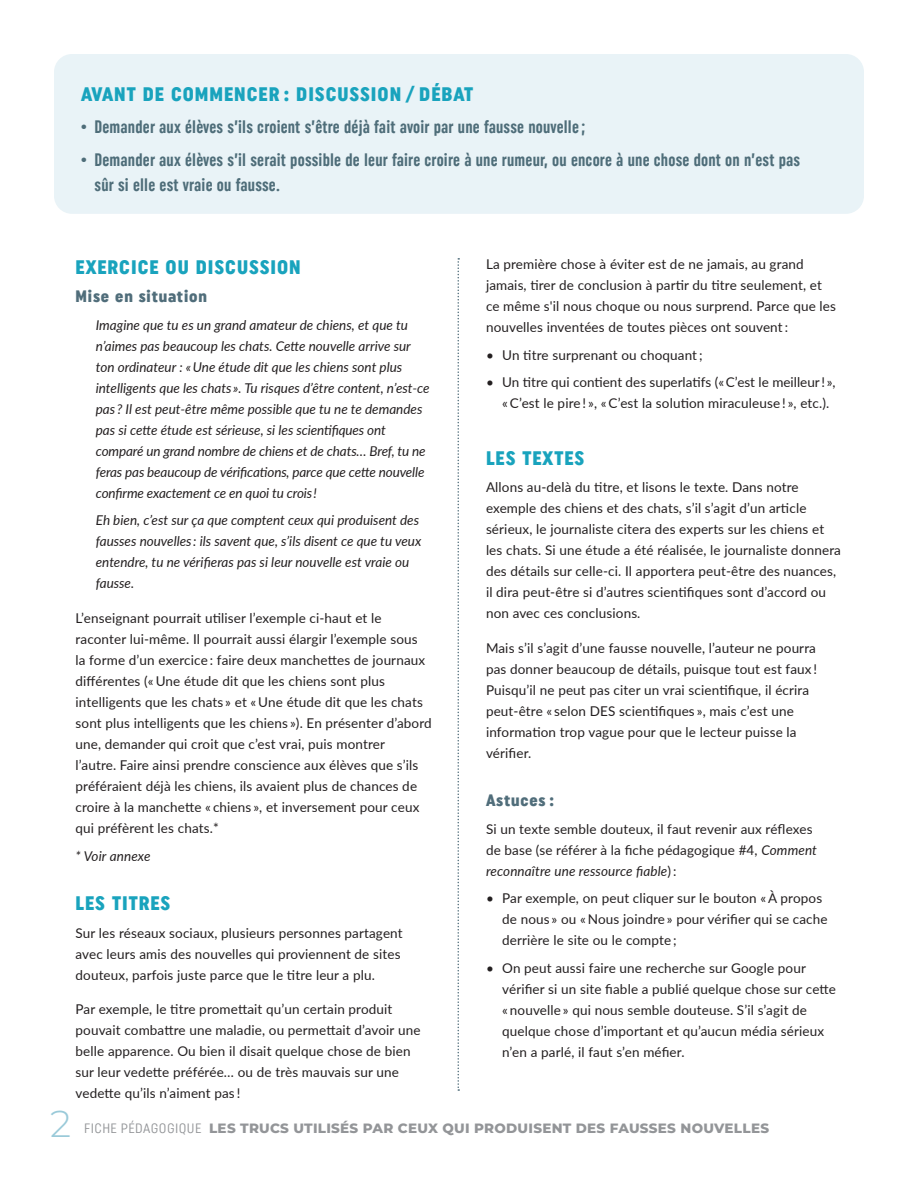
<style>
.page{position:relative;width:918px;height:1188px;background:#fff}
.page>*{position:absolute;margin:0;border:0;box-sizing:border-box;transform-origin:0 0}
.t1{font:300 37.5px "Montserrat";color:#9acad9}
.Titre_3{font:19.5px "Uniform Condensed 3";letter-spacing:.05em;color:#19a3bd}
.t2{font:18px/25.5px "Uniform Extra Condensed 3";letter-spacing:.01em;color:#4e6d79}
.Sous-titre_gris{font:16.5px "Uniform Condensed 3";letter-spacing:.05em;color:#506d7a}
.Texte-courant___SB{font:13.5px/21px "Lato";letter-spacing:.01em;color:#231f20}
.Texte_courant___sans{font:13.5px/21px "Lato";letter-spacing:.01em;color:#231f20}
.Texte_courant___sans-2{font:italic 13.5px/21px "Lato";color:#231f20}
.Texte_courant___List{font:13.5px/21px "Lato";letter-spacing:.01em;color:#231f20}
.t3{font:800 13.5px "Montserrat";letter-spacing:.02em;color:#939598}
.Texte-courant___SB-2{font:italic 13.5px "Lato";letter-spacing:.01em;color:#231f20}
.s1{font-style:italic}
.s2{font-family:"Uniform Condensed 6";font-weight:400}
</style>
<div class="page">
<div style="left:54px;top:54px;width:810px;height:160px;background:#e9f3f7;border-radius:18px"></div>
<svg style="left:458px;top:258px;width:1px;height:833px"></svg>
<p class="Titre_3" style="left:81px;top:83px;width:394px">AVANT DE COMMENCER : DISCUSSION / DÉBAT</p>
<p class="t2" style="left:81px;top:114px;width:506px">• Demander aux élèves s’ils croient s’être déjà fait avoir par une fausse nouvelle;</p>
<p class="t2" style="left:94px;top:147px;width:707px;text-indent:-14px">• Demander aux élèves s’il serait possible de leur faire croire à une rumeur, ou encore à une chose dont on n’est pas sûr si elle est vraie ou fausse.</p>
<p class="Titre_3" style="left:76px;top:256px;width:227px">EXERCICE OU DISCUSSION</p>
<p class="Sous-titre_gris" style="left:76px;top:286px;width:133px">Mise en situation</p>
<p class="Texte_courant___sans-2" style="left:96px;top:314px;width:335px">Imagine que tu es un grand amateur de chiens, et que tu n’aimes pas beaucoup les chats. Cette nouvelle arrive sur ton ordinateur : « Une étude dit que les chiens sont plus intelligents que les chats ». Tu risques d’être content, n’est-ce pas ? Il est peut-être même possible que tu ne te demandes pas si cette étude est sérieuse, si les scientifiques ont comparé un grand nombre de chiens et de chats… Bref, tu ne feras pas beaucoup de vérifications, parce que cette nouvelle confirme exactement ce en quoi tu crois !</p>
<p class="Texte_courant___sans-2" style="left:96px;top:509px;width:327px">Eh bien, c’est sur ça que comptent ceux qui produisent des fausses nouvelles : ils savent que, s’ils disent ce que tu veux entendre, tu ne vérifieras pas si leur nouvelle est vraie ou fausse.</p>
<p class="Texte-courant___SB" style="left:76px;top:607px;width:358px">L’enseignant pourrait utiliser l’exemple ci-haut et le raconter lui-même. Il pourrait aussi élargir l’exemple sous<br>la forme d’un exercice : faire deux manchettes de journaux différentes (« Une étude dit que les chiens sont plus intelligents que les chats » et « Une étude dit que les chats sont plus intelligents que les chiens »). En présenter d’abord une, demander qui croit que c’est vrai, puis montrer<br>l’autre. Faire ainsi prendre conscience aux élèves que s’ils préféraient déjà les chiens, ils avaient plus de chances de croire à la manchette « chiens », et inversement pour ceux qui préfèrent les chats.*</p>
<p class="Texte-courant___SB-2" style="left:76px;top:846px;width:76px">* Voir annexe</p>
<p class="Titre_3" style="left:76px;top:892px;width:96px">LES TITRES</p>
<p class="Texte_courant___sans" style="left:76px;top:922px;width:329px">Sur les réseaux sociaux, plusieurs personnes partagent avec leurs amis des nouvelles qui proviennent de sites douteux, parfois juste parce que le titre leur a plu.</p>
<p class="Texte-courant___SB" style="left:76px;top:998px;width:346px">Par exemple, le titre promettait qu’un certain produit pouvait combattre une maladie, ou permettait d’avoir une belle apparence. Ou bien il disait quelque chose de bien sur leur vedette préférée… ou de très mauvais sur une vedette qu’ils n’aiment pas !</p>
<p class="Texte-courant___SB" style="left:486px;top:253px;width:351px">La première chose à éviter est de ne jamais, au grand jamais, tirer de conclusion à partir du titre seulement, et ce même s'il nous choque ou nous surprend. Parce que les nouvelles inventées de toutes pièces ont souvent :</p>
<p class="Texte_courant___List" style="left:486px;top:344px;width:218px">• Un titre surprenant ou choquant ;</p>
<p class="Texte_courant___List" style="left:502px;top:372px;width:335px;text-indent:-16px">• Un titre qui contient des superlatifs (« C’est le meilleur ! », « C’est le pire ! », « C’est la solution miraculeuse ! », etc.).</p>
<p class="Titre_3" style="left:486px;top:446px;width:100px">LES TEXTES</p>
<p class="Texte_courant___sans" style="left:486px;top:477px;width:357px">Allons au-delà du titre, et lisons le texte. Dans notre exemple des chiens et des chats, s’il s’agit d’un article sérieux, le journaliste citera des experts sur les chiens et les chats. Si une étude a été réalisée, le journaliste donnera des détails sur celle-ci. Il apportera peut-être des nuances, il dira peut-être si d’autres scientifiques sont d’accord ou non avec ces conclusions.</p>
<p class="Texte-courant___SB" style="left:486px;top:637px;width:333px">Mais s’il s’agit d’une fausse nouvelle, l’auteur ne pourra pas donner beaucoup de détails, puisque tout est faux !<br>Puisqu’il ne peut pas citer un vrai scientifique, il écrira peut-être « selon DES scientifiques », mais c’est une information trop vague pour que le lecteur puisse la vérifier.</p>
<p class="Sous-titre_gris" style="left:486px;top:790px;width:70px">Astuces :</p>
<p class="Texte_courant___sans" style="left:486px;top:818px;width:333px">Si un texte semble douteux, il faut revenir aux réflexes de base (se référer à la fiche pédagogique #4, <span class="s1">Comment reconnaître une ressource fiable</span>) :</p>
<p class="Texte_courant___List" style="left:502px;top:888px;width:327px;text-indent:-16px">• Par exemple, on peut cliquer sur le bouton « À propos de nous » ou « Nous joindre » pour vérifier qui se cache derrière le site ou le compte ;</p>
<p class="Texte_courant___List" style="left:502px;top:957px;width:335px;text-indent:-16px">• On peut aussi faire une recherche sur Google pour vérifier si un site fiable a publié quelque chose sur cette « nouvelle » qui nous semble douteuse. S’il s’agit de quelque chose d’important et qu’aucun média sérieux n’en a parlé, il faut s’en méfier.</p>
<p class="t1" style="left:50px;top:1098px;width:23px">2</p>
<p class="t3" style="left:84px;top:1118px;width:686px"><span class="s2">FICHE PÉDAGOGIQUE</span> LES TRUCS UTILISÉS PAR CEUX QUI PRODUISENT DES FAUSSES NOUVELLES</p>
</div>
